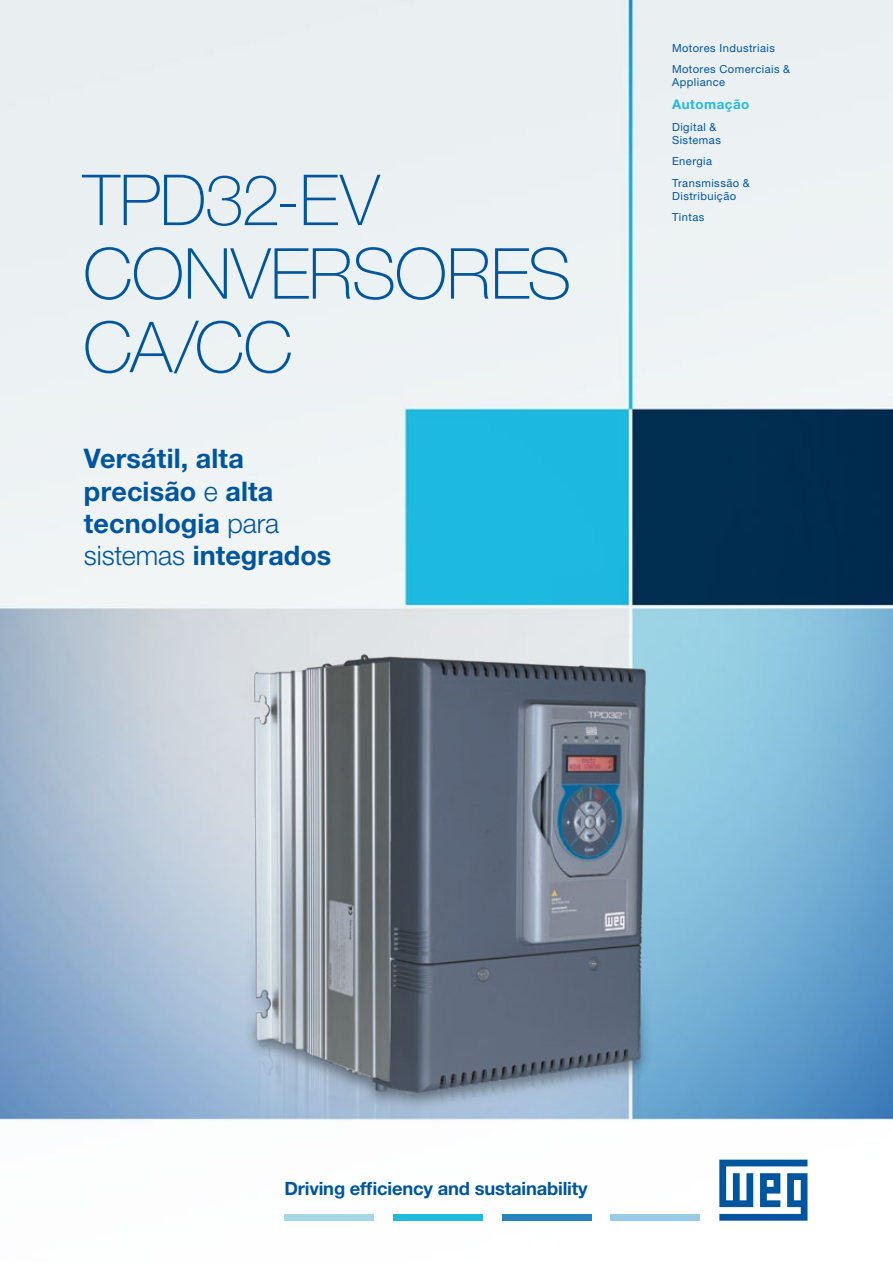
<style>
.page{position:relative;width:893px;height:1263px;background:#fff}
.page>*{position:absolute;margin:0;border:0;box-sizing:border-box;transform-origin:0 0}
.t1{font:100 70.5px/73.5px "Helvetica Neue LT Pro";letter-spacing:-.015em;color:#00569e}
.t2{font:700 27px/32.4px "Helvetica Neue LT Pro";letter-spacing:.005em;color:#00569e}
.t3{font:700 18.3px "Helvetica Neue LT Pro";letter-spacing:-.01em;color:#00569e}
.t4{font:700 13.35px "Helvetica Neue LT Pro";letter-spacing:.04em;color:#20badf}
.t5{font:11.1px/21px "Helvetica Neue LT Pro";letter-spacing:.04em;color:#00569e}
.s1{font-weight:300}
</style>
<div class="page">
<img style="left:0;top:0;width:893px;height:1221px">
<svg style="left:719px;top:1159px;width:88px;height:62px"></svg>
<div style="left:284px;top:1214px;width:89px;height:7px;background:#a4d8e6"></div>
<div style="left:393px;top:1214px;width:89px;height:7px;background:#20bade"></div>
<div style="left:502px;top:1214px;width:89px;height:7px;background:#2882c0"></div>
<div style="left:611px;top:1214px;width:89px;height:7px;background:#97cbe7"></div>
<img style="left:229px;top:642px;width:435px;height:477px">
<h1 class="t1" style="left:83px;top:163px;width:490px">TPD32-EV<br>CONVERSORES<br>CA/CC</h1>
<h2 class="t2" style="left:84px;top:441px;width:249px">Versátil, alta precisão <span class="s1">e</span> alta tecnologia <span class="s1">para sistemas</span> integrados</h2>
<p class="t5" style="left:672px;top:37px;width:120px">Motores Industriais<br>Motores Comerciais &amp;</p>
<p class="t5" style="left:672px;top:72px;width:55px">Appliance</p>
<p class="t4" style="left:672px;top:96px;width:79px">Automação</p>
<p class="t5" style="left:672px;top:120px;width:50px;line-height:13.4px">Digital &amp;<br>Sistemas</p>
<p class="t5" style="left:672px;top:150px;width:79px;line-height:21.8px">Energia<br>Transmissão &amp;</p>
<p class="t5" style="left:672px;top:185px;width:66px">Distribuição<br>Tintas</p>
<h3 class="t3" style="left:284px;top:1177px;width:305px">Driving efficiency and sustainability</h3>
</div>
